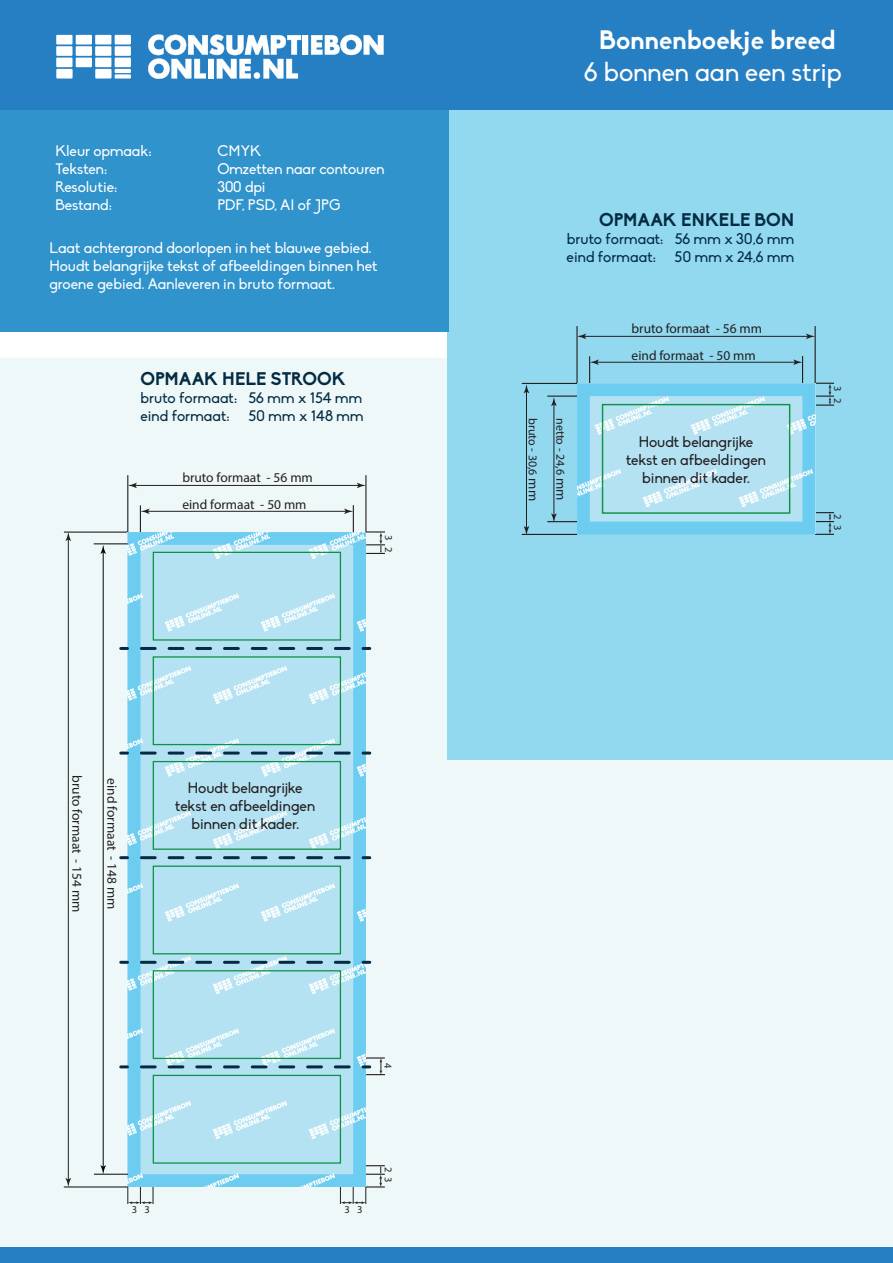
<style>
.page{position:relative;width:893px;height:1263px;background:#fff}
.page>*{position:absolute;margin:0;border:0;box-sizing:border-box;transform-origin:0 0}
.t1{font:26.25px "Biko";color:#fff}
.t2{font:700 26.25px "Biko";color:#fff}
.t3{font:700 18px "Biko";letter-spacing:-.005em;color:#032c44}
.t4{font:15px/18px "Biko";color:#fff}
.t5{font:15px/18px "Biko";color:#231f20;text-align:center}
.t6{font:15px/18px "Biko";letter-spacing:.01em;color:#032c44}
.t7{font:13.5px "Myriad Pro";color:#231f20}
.t8{font:12px "Myriad Pro";color:#231f20}
.t9{font:10.5px "Myriad Pro";color:#231f20}
.s1{font-size:13.5px}
</style>
<div class="page">
<div style="left:0;top:359px;width:893px;height:904px;background:#eff8f8"></div>
<div style="left:0;top:109px;width:893px;height:222px;background:#92d8ef"></div>
<div style="left:447px;top:175px;width:446px;height:584px;background:#92d8ef"></div>
<div style="left:0;top:109px;width:449px;height:222px;background:#3093cc"></div>
<div style="left:0;top:0;width:893px;height:109px;background:#277fc3"></div>
<div style="left:56px;top:69px;width:17px;height:10px;background:#fff"></div>
<div style="left:95px;top:69px;width:17px;height:10px;background:#fff"></div>
<div style="left:56px;top:58px;width:16px;height:9px;background:#fff"></div>
<div style="left:76px;top:58px;width:16px;height:9px;background:#fff"></div>
<div style="left:95px;top:58px;width:16px;height:9px;background:#fff"></div>
<div style="left:115px;top:58px;width:16px;height:9px;background:#fff"></div>
<div style="left:56px;top:46px;width:16px;height:10px;background:#fff"></div>
<div style="left:76px;top:46px;width:16px;height:10px;background:#fff"></div>
<div style="left:95px;top:46px;width:16px;height:10px;background:#fff"></div>
<div style="left:115px;top:46px;width:16px;height:10px;background:#fff"></div>
<div style="left:56px;top:35px;width:16px;height:10px;background:#fff"></div>
<div style="left:76px;top:35px;width:16px;height:10px;background:#fff"></div>
<div style="left:95px;top:35px;width:16px;height:10px;background:#fff"></div>
<div style="left:115px;top:35px;width:16px;height:10px;background:#fff"></div>
<div style="left:115px;top:74px;width:16px;height:5px;background:#fff"></div>
<hr style="left:115px;top:69px;width:16px;height:4px;background:#fff">
<svg style="left:148px;top:34px;width:236px;height:45px"></svg>
<div style="left:0;top:1247px;width:893px;height:16px;background:#277fc3"></div>
<hr style="left:103px;top:551px;width:1px;height:617px;background:#030505">
<svg style="left:100px;top:545px;width:6px;height:9px"></svg>
<svg style="left:100px;top:1165px;width:6px;height:9px"></svg>
<hr style="left:64px;top:531px;width:64px;height:2px;background:#231f20">
<hr style="left:127px;top:475px;width:1px;height:57px;background:#231f20">
<hr style="left:365px;top:475px;width:1px;height:57px;background:#231f20">
<hr style="left:147px;top:511px;width:200px;height:1px;background:#231f20">
<svg style="left:140px;top:505px;width:10px;height:27px"></svg>
<svg style="left:344px;top:505px;width:10px;height:27px"></svg>
<hr style="left:68px;top:538px;width:1px;height:643px;background:#231f20">
<svg style="left:66px;top:532px;width:5px;height:9px"></svg>
<svg style="left:66px;top:1178px;width:5px;height:8px"></svg>
<svg style="left:128px;top:532px;width:238px;height:655px;background:#aee0f2"></svg>
<hr style="left:94px;top:543px;width:34px;height:1px;background:#231f20">
<hr style="left:94px;top:1174px;width:34px;height:1px;background:#231f20">
<svg style="left:366px;top:531px;width:19px;height:23px"></svg>
<hr style="left:134px;top:485px;width:226px;height:1px;background:#231f20">
<svg style="left:128px;top:483px;width:9px;height:5px"></svg>
<svg style="left:357px;top:483px;width:9px;height:5px"></svg>
<hr style="left:64px;top:1186px;width:64px;height:1px;background:#231f20">
<svg style="left:127px;top:1187px;width:27px;height:17px"></svg>
<svg style="left:340px;top:1165px;width:45px;height:39px"></svg>
<hr style="left:526px;top:390px;width:1px;height:139px;background:#231f20">
<svg style="left:524px;top:384px;width:5px;height:9px"></svg>
<svg style="left:524px;top:526px;width:5px;height:8px"></svg>
<hr style="left:554px;top:403px;width:1px;height:113px;background:#231f20">
<svg style="left:551px;top:397px;width:6px;height:9px"></svg>
<svg style="left:551px;top:513px;width:6px;height:8px"></svg>
<hr style="left:522px;top:534px;width:55px;height:1px;background:#231f20">
<hr style="left:522px;top:383px;width:55px;height:1px;background:#231f20">
<hr style="left:547px;top:396px;width:30px;height:1px;background:#231f20">
<hr style="left:547px;top:521px;width:30px;height:1px;background:#231f20">
<hr style="left:576px;top:326px;width:2px;height:57px;background:#231f20">
<hr style="left:815px;top:326px;width:1px;height:57px;background:#231f20">
<hr style="left:583px;top:336px;width:226px;height:1px;background:#231f20">
<svg style="left:577px;top:334px;width:9px;height:5px"></svg>
<svg style="left:806px;top:334px;width:9px;height:5px"></svg>
<svg style="left:577px;top:356px;width:257px;height:179px"></svg>
<svg style="left:577px;top:383px;width:238px;height:151px;background:#a5ddf2"></svg>
<div style="left:602px;top:404px;width:188px;height:110px;border:1px solid #0d9344"></div>
<div style="left:153px;top:552px;width:188px;height:89px;border:1px solid #0d9344"></div>
<svg style="left:121px;top:647px;width:6px;height:3px"></svg>
<svg style="left:141px;top:647px;width:215px;height:3px"></svg>
<svg style="left:363px;top:647px;width:7px;height:3px"></svg>
<div style="left:153px;top:656px;width:188px;height:89px;border:1px solid #0d9344"></div>
<svg style="left:121px;top:751px;width:6px;height:3px"></svg>
<svg style="left:141px;top:751px;width:215px;height:3px"></svg>
<svg style="left:363px;top:751px;width:7px;height:3px"></svg>
<div style="left:153px;top:761px;width:188px;height:89px;border:1px solid #0d9344"></div>
<svg style="left:121px;top:856px;width:6px;height:3px"></svg>
<svg style="left:141px;top:856px;width:215px;height:3px"></svg>
<svg style="left:363px;top:856px;width:7px;height:3px"></svg>
<div style="left:153px;top:865px;width:188px;height:89px;border:1px solid #0d9344"></div>
<svg style="left:121px;top:961px;width:6px;height:3px"></svg>
<svg style="left:141px;top:961px;width:215px;height:3px"></svg>
<svg style="left:363px;top:961px;width:7px;height:3px"></svg>
<div style="left:153px;top:970px;width:188px;height:89px;border:1px solid #0d9344"></div>
<svg style="left:121px;top:1065px;width:6px;height:3px"></svg>
<svg style="left:141px;top:1065px;width:215px;height:3px"></svg>
<svg style="left:363px;top:1057px;width:22px;height:18px"></svg>
<div style="left:153px;top:1075px;width:188px;height:89px;border:1px solid #0d9344"></div>
<p class="t4" style="left:55px;top:142px;width:98px">Kleur opmaak:</p>
<p class="t4" style="left:217px;top:142px;width:45px">CMYK</p>
<p class="t4" style="left:55px;top:160px;width:53px">Teksten:</p>
<p class="t4" style="left:217px;top:160px;width:169px">Omzetten naar contouren</p>
<p class="t4" style="left:55px;top:178px;width:63px">Resolutie:</p>
<p class="t4" style="left:217px;top:178px;width:50px">300 dpi</p>
<p class="t4" style="left:55px;top:196px;width:58px">Bestand:</p>
<p class="t4" style="left:217px;top:196px;width:125px">PDF, PSD, AI of JPG</p>
<p class="t4" style="left:49px;top:239px;width:329px">Laat achtergrond doorlopen in het blauwe gebied.<br>Houdt belangrijke tekst of afbeeldingen binnen het groene gebied. Aanleveren in bruto formaat.</p>
<p class="t3" style="left:140px;top:368px;width:207px">OPMAAK HELE STROOK</p>
<p class="t6" style="left:140px;top:389px;width:225px">bruto formaat: 56 mm x 154 mm eind formaat: 50 mm x 148 mm</p>
<p class="t7" style="left:182px;top:469px;width:132px">bruto formaat - 56 mm</p>
<p class="t7" style="left:182px;top:496px;width:126px">eind formaat - 50 mm</p>
<p class="t9" style="left:395px;top:535px;width:19px;rotate:90deg">3 2</p>
<p class="t7" style="left:85px;top:775px;width:139px;rotate:90deg">bruto formaat - 154 mm</p>
<p class="t7" style="left:120px;top:778px;width:133px;rotate:90deg">eind formaat - 148 mm</p>
<p class="t5" style="left:175px;top:779px;width:141px">Houdt belangrijke tekst en afbeeldingen binnen dit kader.</p>
<p class="t9" style="left:395px;top:1063px;width:7px;rotate:90deg">4</p>
<p class="t9" style="left:132px;top:1203px;width:19px">3 3</p>
<p class="t9" style="left:345px;top:1203px;width:20px">3 3</p>
<p class="t9" style="left:395px;top:1167px;width:7px;rotate:90deg">2</p>
<p class="t9" style="left:395px;top:1177px;width:7px;rotate:90deg">3</p>
<h1 class="t2" style="left:599px;top:24px;width:238px">Bonnenboekje breed</h1>
<h1 class="t1" style="left:584px;top:57px;width:259px">6 bonnen aan een strip</h1>
<p class="t3" style="left:599px;top:209px;width:197px">OPMAAK ENKELE BON</p>
<p class="t6" style="left:567px;top:230px;width:229px">bruto formaat: 56 mm x 30,6 mm eind formaat: 50 mm x 24,6 mm</p>
<p class="t7" style="left:632px;top:320px;width:132px">bruto formaat - 56 mm</p>
<p class="t8" style="left:540px;top:418px;width:84px;rotate:90deg">bruto - 30,6 <span class="s1">mm</span></p>
<p class="t8" style="left:568px;top:418px;width:84px;rotate:90deg">netto - 24,6 <span class="s1">mm</span></p>
<p class="t7" style="left:632px;top:347px;width:126px">eind formaat - 50 mm</p>
<p class="t5" style="left:626px;top:434px;width:141px">Houdt belangrijke tekst en afbeeldingen binnen dit kader.</p>
<p class="t9" style="left:844px;top:386px;width:19px;rotate:90deg">3 2</p>
<p class="t9" style="left:844px;top:514px;width:17px;rotate:90deg">2 3</p>
</div>
